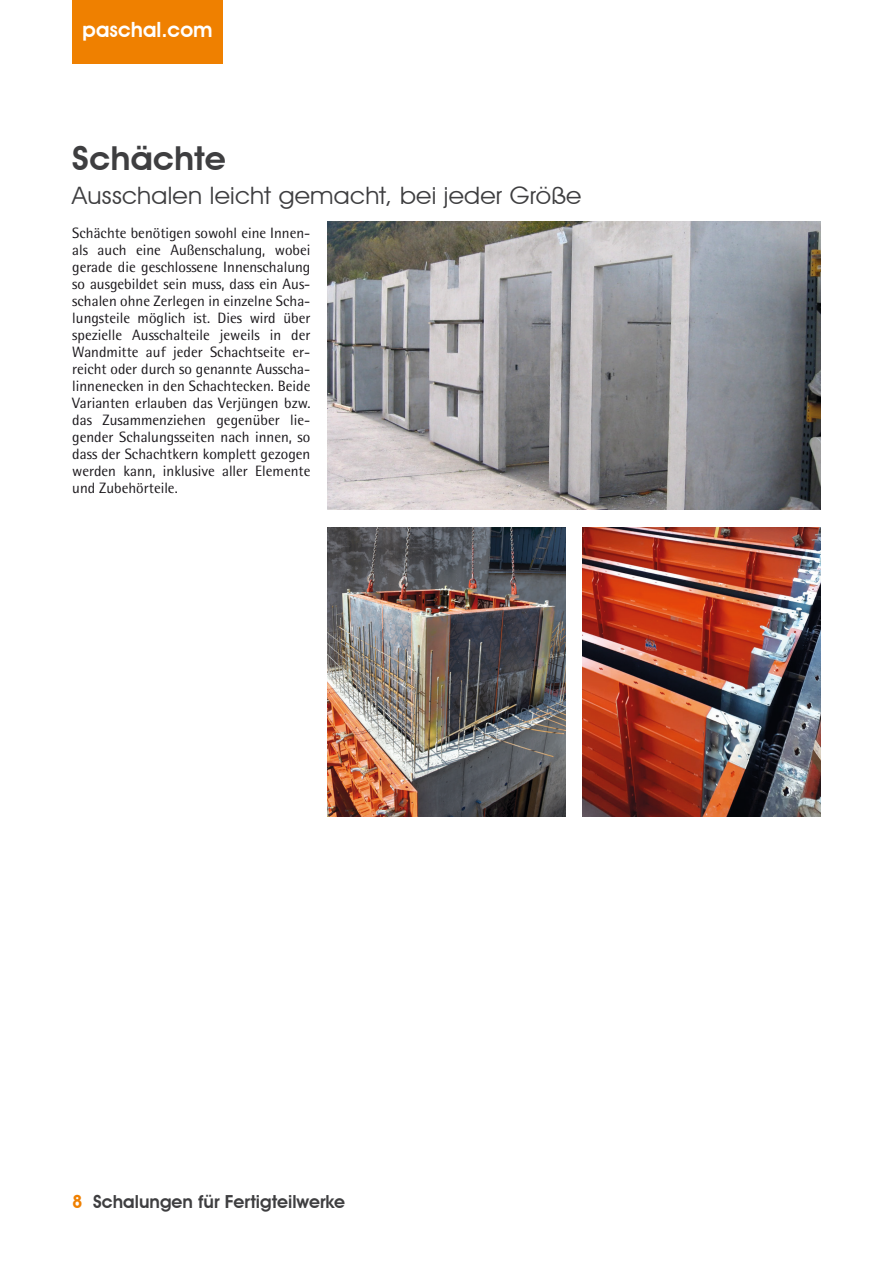
<style>
.page{position:relative;width:893px;height:1263px;background:#fff}
.page>*{position:absolute;margin:0;border:0;box-sizing:border-box;transform-origin:0 0}
.t1{font:600 33px "Avant Garde IT Cby BT";color:#3e3e40;scale:1.05 1}
.t2{font:24px "Avant Garde IT Cby BT";letter-spacing:.01em;color:#3e3e40;scale:1.05 1}
.t3{font:600 21px "Avant Garde IT Cby BT";color:#fff}
.t4{font:600 18px "Avant Garde IT Cby BT";color:#3e3e40}
.Bildunterschriften{font:15px/17px "Rotis Semi Sans";color:#1a171b;text-align:justify}
.s1{color:#ef8000}
</style>
<div class="page">
<div style="left:72px;top:0;width:151px;height:64px;background:#ef8000"></div>
<img style="left:327px;top:221px;width:494px;height:288px">
<img style="left:583px;top:527px;width:238px;height:289px">
<img style="left:327px;top:527px;width:239px;height:289px">
<h3 class="t3" style="left:82px;top:17px;width:132px">paschal.com</h3>
<p class="t1" style="left:72px;top:139px;width:148px">Schächte</p>
<p class="t2" style="left:72px;top:181px;width:486px">Ausschalen leicht gemacht, bei jeder Größe</p>
<p class="Bildunterschriften" style="left:72px;top:224px;width:240px">Schächte benötigen sowohl eine Innen&shy;als auch eine Außenschalung, wobei gerade die geschlossene Innenschalung so ausgebildet sein muss, dass ein Aus&shy;schalen ohne Zerlegen in einzelne Scha&shy;lungsteile möglich ist. Dies wird über spezielle Ausschalteile jeweils in der Wandmitte auf jeder Schachtseite er&shy;reicht oder durch so genannte Ausscha&shy;linnenecken in den Schachtecken. Beide Varianten erlauben das Verjüngen bzw. das Zusammenziehen gegenüber lie&shy;gender Schalungsseiten nach innen, so dass der Schachtkern komplett gezogen werden kann, inklusive aller Elemente und Zubehörteile.</p>
<p class="t4" style="left:72px;top:1190px;width:274px"><span class="s1">8</span> Schalungen für Fertigteilwerke</p>
</div>
